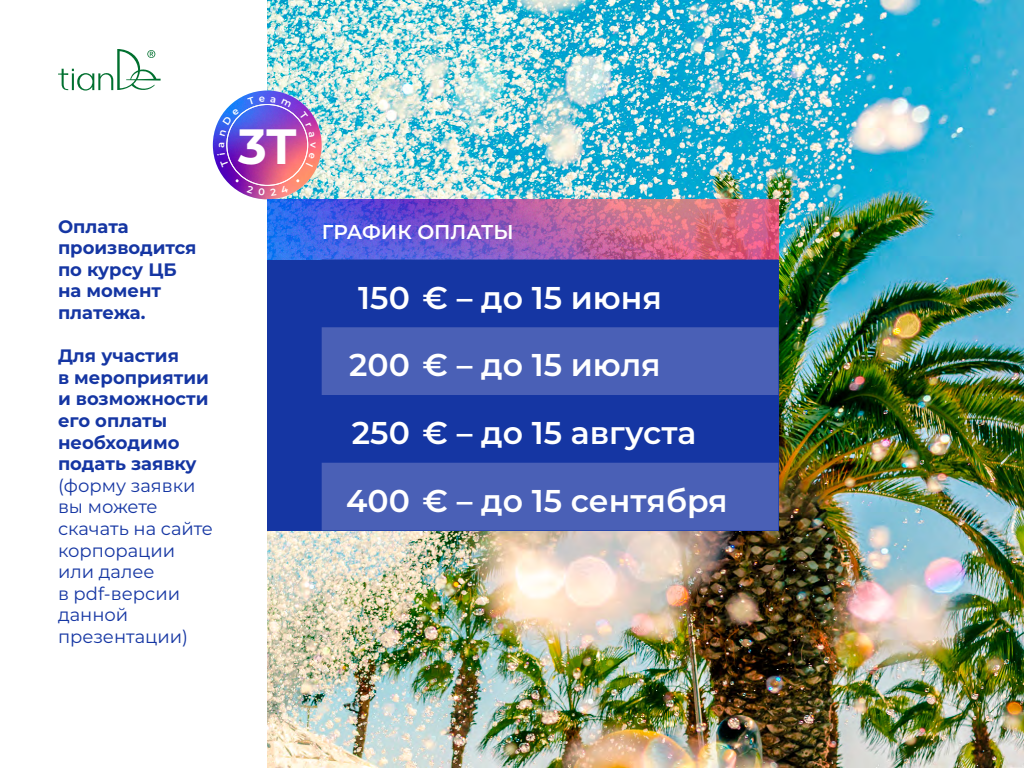
<style>
.page{position:relative;width:1024px;height:768px;background:#fff}
.page>*{position:absolute;margin:0;border:0;box-sizing:border-box;transform-origin:0 0}
.t1{font:700 49.5px "Montserrat";color:#fff}
.t2{font:600 31.5px/67.7px "Montserrat";color:#fff}
.t3{font:600 20px "Montserrat";color:#fff}
.t4{font:700 18px/21.6px "Montserrat";color:#1536a3}
.t5{font:18px/21.6px "Montserrat";color:#1536a3}
</style>
<div class="page">
<img style="left:267px;top:0;width:757px;height:768px">
<svg style="left:58px;top:49px;width:103px;height:42px"></svg>
<img style="left:213px;top:91px;width:109px;height:108px;border-radius:54px">
<div style="left:267px;top:260px;width:512px;height:271px;background:#1536a3"></div>
<img style="left:267px;top:200px;width:512px;height:60px">
<svg style="left:322px;top:327px;width:456px;height:203px;fill:#4a60b6"></svg>
<svg style="left:217px;top:143px;width:12px;height:24px"></svg>
<svg style="left:220px;top:108px;width:20px;height:29px"></svg>
<svg style="left:248px;top:97px;width:43px;height:11px"></svg>
<svg style="left:299px;top:111px;width:17px;height:56px"></svg>
<svg style="left:247px;top:185px;width:42px;height:11px"></svg>
<h1 class="t1" style="left:238px;top:110px;width:60px">3T</h1>
<p class="t4" style="left:58px;top:215px;width:72px">Оплата</p>
<p class="t3" style="left:322px;top:218px;width:194px">ГРАФИК ОПЛАТЫ</p>
<p class="t4" style="left:58px;top:236px;width:140px">производится по курсу ЦБ на момент платежа.</p>
<p class="t4" style="left:58px;top:344px;width:152px">Для участия<br>в мероприятии и возможности его оплаты необходимо подать заявку</p>
<p class="t5" style="left:58px;top:474px;width:157px">(форму заявки вы можете скачать на сайте корпорации или далее<br>в pdf-версии данной презентации)</p>
<h2 class="t2" style="left:346px;top:262px;width:383px;text-indent:12px">150 € – до 15 июня<br>200 € – до 15 июля<br>250 € – до 15 августа<br>400 € – до 15 сентября</h2>
</div>
